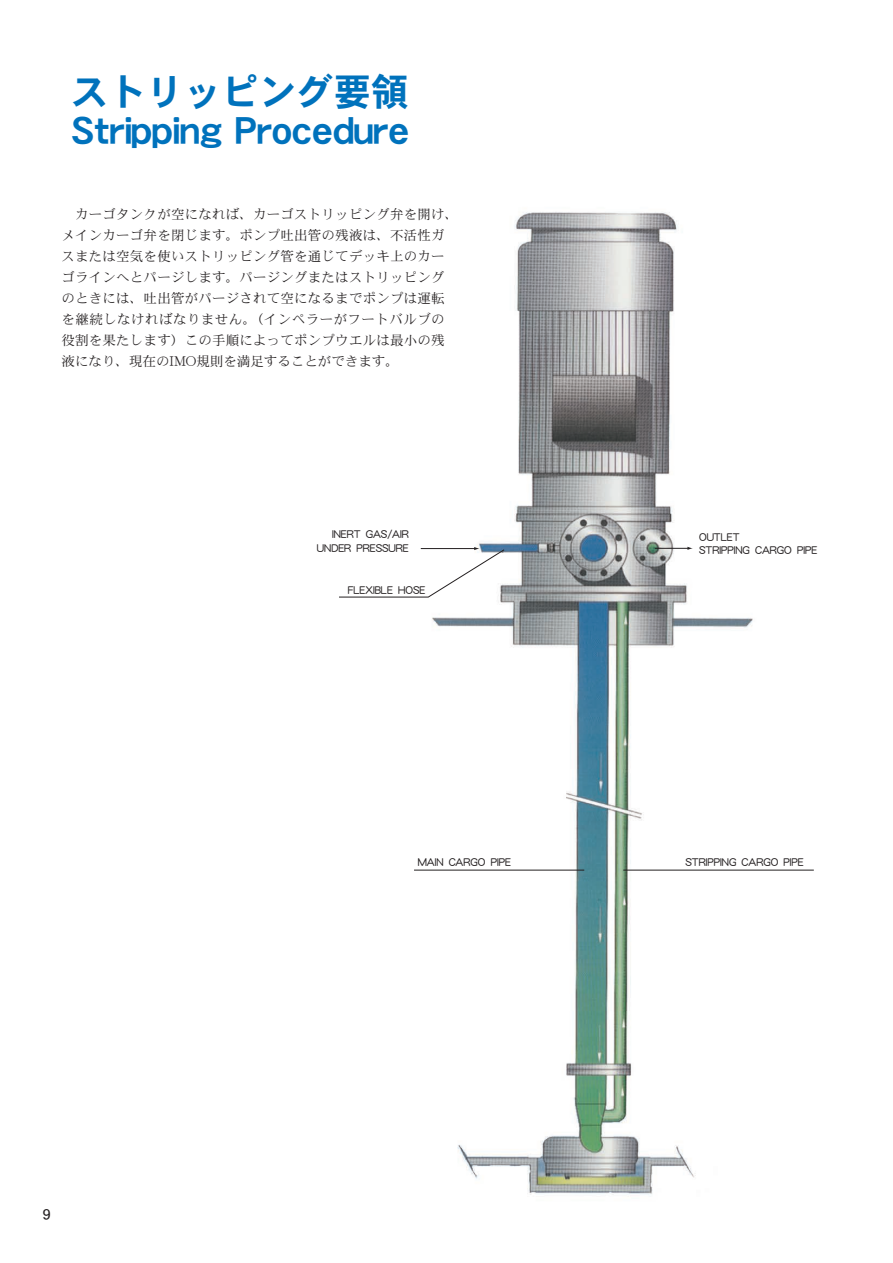
<style>
.page{position:relative;width:893px;height:1263px;background:#fff}
.page>*{position:absolute;margin:0;border:0;box-sizing:border-box;transform-origin:0 0}
.t1{font:37.5px/39px "DFPHS Gothic CID W7";color:#0072bc}
.t2{font:15px "DFPHS Gothic CID W5";color:#231f20}
.t3{font:13.5px/21px "DFPHS Mincho CID W3";letter-spacing:.015em;color:#231f20}
.t4{font:700 10.5px/13.5px "DFP Maru Gothic CID";color:#231f20;text-align:right}
</style>
<div class="page">
<img style="left:424px;top:212px;width:335px;height:985px">
<svg style="left:339px;top:547px;width:354px;height:50px"></svg>
<hr style="left:414px;top:870px;width:170px;height:1px;background:#231f20">
<hr style="left:623px;top:870px;width:191px;height:1px;background:#231f20">
<h1 class="t1" style="left:71px;top:72px;width:339px">ストリッピング要領<br>Stripping Procedure</h1>
<p class="t3" style="left:61px;top:204px;width:398px">　カーゴタンクが空になれば、カーゴストリッピング弁を開け、メインカーゴ弁を閉じます。ポンプ吐出管の残液は、不活性ガスまたは空気を使いストリッピング管を通じてデッキ上のカーゴラインへとパージします。パージングまたはストリッピングのときには、吐出管がパージされて空になるまでポンプは運転を継続しなければなりません。（インペラーがフートバルブの役割を果たします）この手順によってポンプウエルは最小の残液になり、現在のIMO規則を満足することができます。</p>
<p class="t4" style="left:317px;top:527px;width:93px">INERT GAS/AIR<br>UNDER PRESSURE</p>
<p class="t4" style="left:348px;top:583px;width:79px">FLEXIBLE HOSE</p>
<p class="t4" style="left:699px;top:530px;width:120px;text-align:left">OUTLET<br>STRIPPING CARGO PIPE</p>
<p class="t4" style="left:418px;top:856px;width:95px">MAIN CARGO PIPE</p>
<p class="t4" style="left:685px;top:855px;width:120px">STRIPPING CARGO PIPE</p>
<p class="t2" style="left:43px;top:1207px;width:10px">9</p>
</div>
